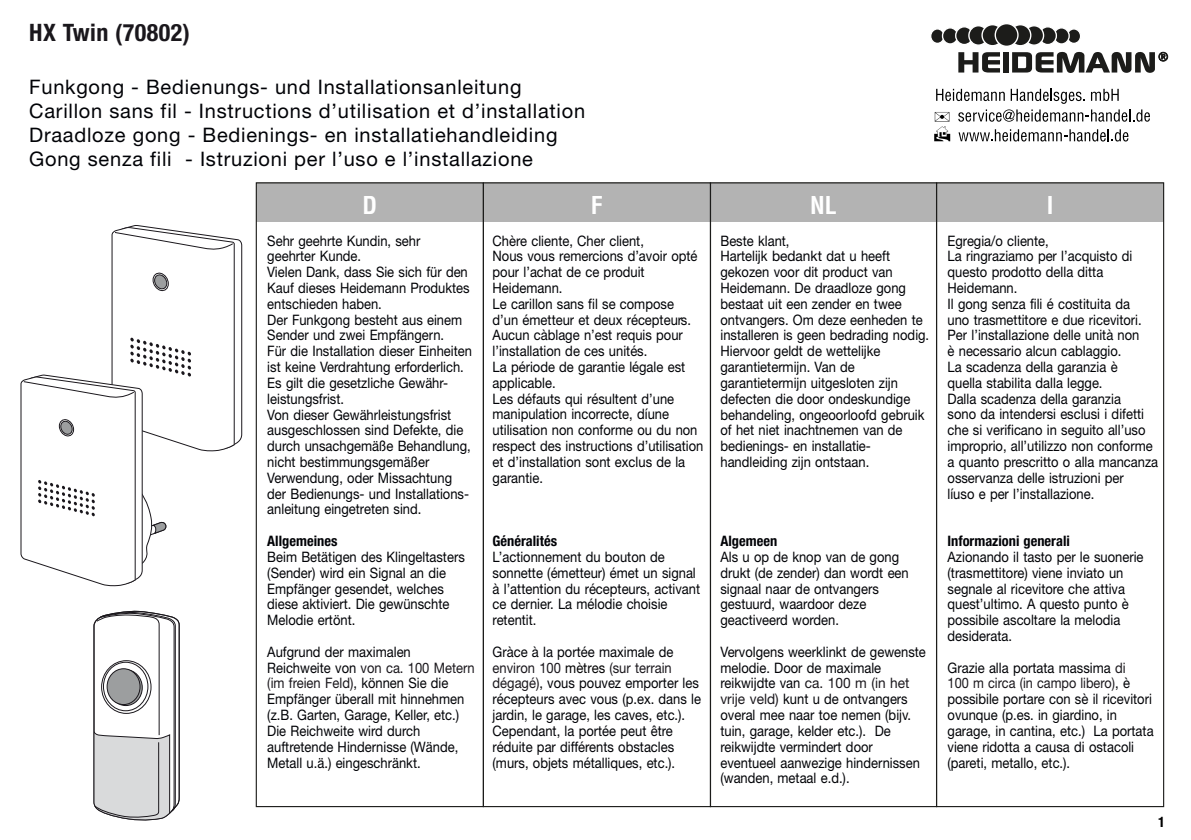
<style>
.page{position:relative;width:1191px;height:840px;background:#fff}
.page>*{position:absolute;margin:0;border:0;box-sizing:border-box;transform-origin:0 0}
.t1{font:700 condensed 24px "Helvetica Neue";letter-spacing:.02em;color:#1a171c}
.t2{font:700 condensed 24px "Helvetica";color:#fff}
.t3{font:20px/24px "Helvetica Neue";letter-spacing:.04em;color:#000206}
.t4{font:14.4px/15.8px "Helvetica Neue";color:#000206;scale:.9 1}
.t5{font:700 condensed 14.4px "Helvetica Neue";color:#000206}
.t6{font:700 condensed 14.4px "Helvetica Neue";color:#000}
.s1{color:#1a171c}
.s2{color:#000}
</style>
<div class="page">
<div style="left:256px;top:183px;width:907px;height:39px;background:#b3b3b3"></div>
<div style="left:936px;top:182px;width:228px;height:624px;border:1px solid #1c1c1a"></div>
<svg style="left:20px;top:225px;width:222px;height:361px"></svg>
<svg style="left:93px;top:610px;width:87px;height:210px"></svg>
<svg style="left:934px;top:89px;width:216px;height:52px"></svg>
<svg style="left:958px;top:52px;width:42px;height:20px"></svg>
<div style="left:1003px;top:52px;width:5px;height:20px;background:#1c1c1a"></div>
<svg style="left:1067px;top:29px;width:13px;height:14px"></svg>
<div style="left:1066px;top:28px;width:15px;height:16px;border:1px solid #fff;border-radius:50%"></div>
<svg style="left:1053px;top:28px;width:16px;height:16px"></svg>
<div style="left:1053px;top:27px;width:16px;height:18px;border:1px solid #fff;border-radius:50%"></div>
<div style="left:1039px;top:27px;width:17px;height:18px;background:#1c1c1a;border-radius:50%"></div>
<div style="left:1038px;top:26px;width:19px;height:19px;border:1px solid #fff;border-radius:50%"></div>
<svg style="left:1024px;top:26px;width:19px;height:19px"></svg>
<div style="left:1024px;top:25px;width:20px;height:21px;border:1px solid #fff;border-radius:50%"></div>
<div style="left:1010px;top:25px;width:20px;height:21px;background:#1c1c1a;border-radius:50%"></div>
<div style="left:1009px;top:24px;width:22px;height:22px;border:1px solid #fff;border-radius:50%"></div>
<div style="left:930px;top:29px;width:14px;height:14px;background:#1c1c1a;border-radius:50%"></div>
<div style="left:930px;top:28px;width:14px;height:16px;border:1px solid #fff;border-radius:50%"></div>
<svg style="left:942px;top:28px;width:15px;height:16px"></svg>
<div style="left:941px;top:27px;width:17px;height:18px;border:1px solid #fff;border-radius:50%"></div>
<div style="left:955px;top:27px;width:18px;height:18px;background:#1c1c1a;border-radius:50%"></div>
<div style="left:955px;top:26px;width:18px;height:19px;border:1px solid #fff;border-radius:50%"></div>
<svg style="left:969px;top:26px;width:19px;height:19px"></svg>
<div style="left:968px;top:25px;width:20px;height:21px;border:1px solid #fff;border-radius:50%"></div>
<div style="left:982px;top:25px;width:21px;height:21px;background:#1c1c1a;border-radius:50%"></div>
<div style="left:981px;top:24px;width:22px;height:22px;border:1px solid #fff;border-radius:50%"></div>
<div style="left:995px;top:24px;width:23px;height:22px;background:#1c1c1a;border-radius:50%"></div>
<div style="left:994px;top:23px;width:24px;height:24px;border:1px solid #fff;border-radius:50%"></div>
<svg style="left:1012px;top:51px;width:155px;height:22px"></svg>
<h1 class="t1" style="left:29px;top:18px;width:162px">HX Twin (70802)</h1>
<h2 class="t3" style="left:29px;top:74px;width:557px">Funkgong - Bedienungs- und Installationsanleitung Carillon sans fil - Instructions d’utilisation et d’installation Draadloze gong - Bedienings- en installatiehandleiding Gong senza fili - Istruzioni per l’uso e l’installazione</h2>
<h1 class="t2" style="left:362px;top:190px;width:16px">D</h1>
<h1 class="t2" style="left:591px;top:190px;width:13px">F</h1>
<h1 class="t2" style="left:810px;top:190px;width:28px">NL</h1>
<h1 class="t2" style="left:1046px;top:190px;width:8px">I</h1>
<p class="t4" style="left:267px;top:232px;width:229px">Sehr geehrte Kundin, sehr geehrter Kunde.<br>Vielen Dank, dass Sie sich für den<br>Kauf dieses Heidemann Produktes entschieden haben.<br>Der Funkgong besteht aus einem<br>Sender und zwei Empfängern.<br>Für die Installation dieser Einheiten ist keine Verdrahtung erforderlich.<br>Es gilt die gesetzliche Gewähr&shy;leistungsfrist.<br>Von dieser Gewährleistungsfrist ausgeschlossen sind Defekte, die durch unsachgemäße Behandlung, nicht bestimmungsgemäßer<br>Verwendung, oder Missachtung der Bedienungs- und Installations&shy;anleitung eingetreten sind.</p>
<p class="t5" style="left:267px;top:532px;width:72px">Allgemeines</p>
<p class="t4" style="left:267px;top:548px;width:221px">Beim Betätigen des Klingeltasters (Sender) wird ein Signal an die<br>Empfänger gesendet, welches diese aktiviert. Die gewünschte<br>Melodie ertönt.</p>
<p class="t4" style="left:267px;top:643px;width:232px">Aufgrund der maximalen<br>Reichweite von <span class="s1">von ca. 100 Metern (im freien Feld)</span>, können Sie die<br>Empfänger überall mit hinnehmen (z.B. Garten, Garage, Keller, etc.)<br>Die Reichweite wird durch auftretende Hindernisse (Wände,<br>Metall u.ä.) eingeschränkt.</p>
<p class="t4" style="left:947px;top:232px;width:235px">Egregia/o cliente,<br>La ringraziamo per l’acquisto di questo prodotto della ditta<br>Heidemann.<br>Il gong senza fili é costituita da<br>uno trasmettitore e due ricevitori.<br>Per l’installazione delle unità non<br>è necessario alcun cablaggio.<br>La scadenza della garanzia è<br>quella stabilita dalla legge.<br>Dalla scadenza della garanzia<br>sono da intendersi esclusi i difetti che si verificano in seguito all’uso improprio, all’utilizzo non conforme a quanto prescritto o alla mancanza osservanza delle istruzioni per<br>líuso e per l’installazione.</p>
<p class="t5" style="left:947px;top:532px;width:124px">Informazioni generali</p>
<p class="t4" style="left:947px;top:548px;width:219px">Azionando il tasto per le suonerie (trasmettitore) viene inviato un segnale al ricevitore che attiva quest’ultimo. A questo punto è possibile ascoltare la melodia desiderata.</p>
<p class="t4" style="left:947px;top:659px;width:230px">Grazie alla portata massima <span class="s1">di<br>100 m circa (in campo libero)</span>, è possibile portare con sè il ricevitori ovunque (p.es. in giardino, in garage, in cantina, etc.) La portata viene ridotta a causa di ostacoli (pareti, metallo, etc.).</p>
<p class="t4" style="left:492px;top:232px;width:236px">Chère cliente, Cher client,<br>Nous vous remercions d’avoir opté pour l’achat de ce produit<br>Heidemann.<br>Le carillon sans fil se compose<br>d’un émetteur et deux récepteurs.<br>Aucun càblage n’est requis pour l’installation de ces unités.<br>La période de garantie légale est applicable.<br>Les défauts qui résultent d’une manipulation incorrecte, díune utilisation non conforme ou du non respect des instructions d’utilisation et d’installation sont exclus de la garantie.</p>
<p class="t4" style="left:720px;top:232px;width:233px">Beste klant,<br>Hartelijk bedankt dat u heeft gekozen voor dit product van<br>Heidemann. De draadloze gong bestaat uit een zender en twee ontvangers. Om deze eenheden te installeren is geen bedrading nodig.<br>Hiervoor geldt de wettelijke garantietermijn. Van de garantietermijn uitgesloten zijn defecten die door ondeskundige behandeling, ongeoorloofd gebruik of het niet inachtnemen van de bedienings- en installatie&shy;handleiding zijn ontstaan.</p>
<p class="t5" style="left:492px;top:532px;width:66px">Généralités</p>
<p class="t4" style="left:492px;top:548px;width:232px">L’actionnement du bouton de sonnette (émetteur) émet un signal à l’attention du récepteurs, activant ce dernier. La mélodie choisie retentit.</p>
<p class="t4" style="left:492px;top:643px;width:233px">Gràce à la portée maximale de <span class="s1">environ 100</span> <span class="s2">mètres</span> <span class="s1">(sur terrain dégagé)</span>, vous pouvez emporter les récepteurs avec vous (p.ex. dans le jardin, le garage, les caves, etc.).<br>Cependant, la portée peut être réduite par différents obstacles (murs, objets métalliques, etc.).</p>
<p class="t5" style="left:720px;top:532px;width:58px">Algemeen</p>
<p class="t4" style="left:720px;top:548px;width:211px">Als u op de knop van de gong drukt (de zender) dan wordt een signaal naar de ontvangers gestuurd, waardoor deze geactiveerd worden.</p>
<p class="t4" style="left:720px;top:643px;width:230px">Vervolgens weerklinkt de gewenste melodie. Door de maximale reikwijdte van <span class="s1">ca. 100 m (in het vrije veld)</span> kunt u de ontvangers overal mee naar toe nemen (bijv. tuin, garage, kelder etc.). De reikwijdte vermindert door eventueel aanwezige hindernissen (wanden, metaal e.d.).</p>
<p class="t6" style="left:1158px;top:812px;width:8px">1</p>
</div>
